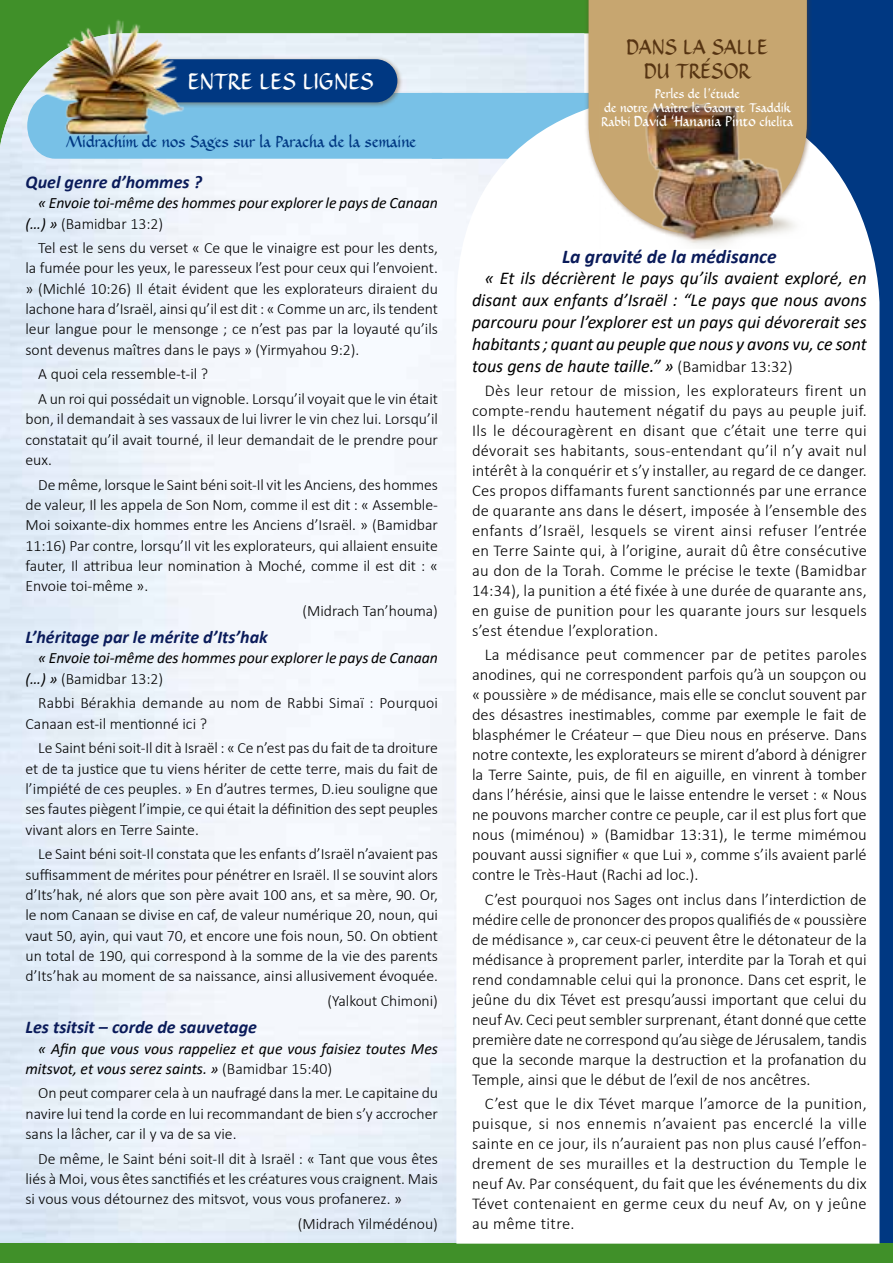
<style>
.page{position:relative;width:893px;height:1263px;background:#fff}
.page>*{position:absolute;margin:0;border:0;box-sizing:border-box;transform-origin:0 0}
.t1{font:700 21px "Demi Tasse";letter-spacing:.01em;color:#fff;scale:.92 1}
.t2{font:italic 700 19.5px "Calibri";color:#0a1b5a}
.t3{font:700 19.5px/24px "Demi Tasse";letter-spacing:.01em;color:#563412;text-align:center;scale:.9 1}
.t4{font:italic 18px/21.8px "Calibri";letter-spacing:-.005em;color:#000;text-align:justify}
.t5{font:italic 700 18px "Calibri";color:#0a1b5a}
.t6{font:300 16.5px/20px "Calibri";color:#000;text-align:justify}
.t7{font:300 15.75px/20.4px "Calibri";color:#000;text-align:justify}
.t8{font:italic 15.75px/20.4px "Calibri";color:#000}
.t9{font:700 15px "Demi Tasse";color:#003882;scale:.9 1}
.t10{font:700 13.5px "Demi Tasse";color:#fff;scale:.9 1}
.t11{font:700 12px/13.5px "Demi Tasse";color:#fff;text-align:center;scale:.9 1}
.s1{font-weight:300;font-style:normal}
.s2{font-size:12px}
.s3{font-weight:300;font-style:normal;font-size:16.5px}
</style>
<div class="page">
<div style="left:0;top:0;width:651px;height:190px;background:#409029"></div>
<img style="left:0;top:33px;width:584px;height:1210px">
<div style="left:722px;top:0;width:171px;height:1263px;background:#003882"></div>
<div style="left:121px;top:55px;width:281px;height:53px;background:#673e16;opacity:.5"></div>
<svg style="left:27px;top:59px;width:557px;height:100px;background:#71a7ce"></svg>
<img style="left:34px;top:19px;width:171px;height:126px">
<div style="left:0;top:1243px;width:893px;height:20px;background:#409029"></div>
<svg style="left:456px;top:94px;width:423px;height:1149px"></svg>
<div style="left:584px;top:0;width:228px;height:239px;background:#673e16;opacity:.5"></div>
<div style="left:589px;top:0;width:218px;height:234px;background:#c7a670"></div>
<img style="left:600px;top:102px;width:207px;height:146px">
<p class="t1" style="left:188px;top:66px;width:203px">ENT RE LES LIGNES</p>
<p class="t9" style="left:67px;top:131px;width:390px">Midrachim de nos Sages sur la Paracha de la semaine</p>
<p class="t5" style="left:26px;top:169px;width:178px">Quel genre d’hommes ?</p>
<p class="t8" style="left:26px;top:192px;width:414px;text-indent:13px">« Envoie toi-même des hommes pour explorer le pays de Canaan (…) » <span class="s1">(Bamidbar 13:2)</span></p>
<p class="t7" style="left:26px;top:238px;width:414px;text-indent:13px">Tel est le sens du verset « Ce que le vinaigre est pour les dents, la fumée pour les yeux, le paresseux l’est pour ceux qui l’envoient. » (Michlé 10:26) Il était évident que les explorateurs diraient du lachone hara d’Israël, ainsi qu’il est dit : « Comme un arc, ils tendent leur langue pour le mensonge ; ce n’est pas par la loyauté qu’ils sont devenus maîtres dans le pays » (Yirmyahou 9:2).</p>
<p class="t7" style="left:38px;top:362px;width:401px;line-height:24.6px">A quoi cela ressemble-t-il ?<br>A un roi qui possédait un vignoble. Lorsqu’il voyait que le vin était</p>
<p class="t7" style="left:26px;top:409px;width:414px">bon, il demandait à ses vassaux de lui livrer le vin chez lui. Lorsqu’il constatait qu’il avait tourné, il leur demandait de le prendre pour eux.</p>
<p class="t7" style="left:26px;top:474px;width:414px;text-indent:13px">De même, lorsque le Saint béni soit-Il vit les Anciens, des hommes de valeur, Il les appela de Son Nom, comme il est dit : « Assemble-Moi soixante-dix hommes entre les Anciens d’Israël. » (Bamidbar 11:16) Par contre, lorsqu’Il vit les explorateurs, qui allaient ensuite fauter, Il attribua leur nomination à Moché, comme il est dit : « Envoie toi-même ».</p>
<p class="t7" style="left:302px;top:600px;width:137px">(Midrach Tan’houma)</p>
<p class="t5" style="left:26px;top:624px;width:244px">L’héritage par le mérite d’Its’hak</p>
<p class="t8" style="left:26px;top:647px;width:414px;text-indent:13px">« Envoie toi-même des hommes pour explorer le pays de Canaan (…) » <span class="s1">(Bamidbar 13:2)</span></p>
<p class="t7" style="left:26px;top:693px;width:414px;text-indent:13px">Rabbi Bérakhia demande au nom de Rabbi Simaï : Pourquoi<br>Canaan est-il mentionné ici ?</p>
<p class="t7" style="left:26px;top:738px;width:414px;text-indent:13px">Le Saint béni soit-Il dit à Israël : « Ce n’est pas du fait de ta droiture et de ta justice que tu viens hériter de cette terre, mais du fait de l’impiété de ces peuples. » En d’autres termes, D.ieu souligne que ses fautes piègent l’impie, ce qui était la définition des sept peuples vivant alors en Terre Sainte.</p>
<p class="t7" style="left:26px;top:844px;width:414px;text-indent:13px">Le Saint béni soit-Il constata que les enfants d’Israël n’avaient pas suffisamment de mérites pour pénétrer en Israël. Il se souvint alors d’Its’hak, né alors que son père avait 100 ans, et sa mère, 90. Or, le nom Canaan se divise en caf, de valeur numérique 20, noun, qui vaut 50, ayin, qui vaut 70, et encore une fois noun, 50. On obtient un total de 190, qui correspond à la somme de la vie des parents d’Its’hak au moment de sa naissance, ainsi allusivement évoquée.</p>
<p class="t7" style="left:327px;top:990px;width:112px">(Yalkout Chimoni)</p>
<p class="t5" style="left:26px;top:1014px;width:233px">Les tsitsit – corde de sauvetage</p>
<p class="t8" style="left:26px;top:1037px;width:414px;text-indent:13px">« Afin que vous vous rappeliez et que vous faisiez toutes Mes mitsvot, et vous serez saints. » <span class="s1">(Bamidbar 15:40)</span></p>
<p class="t7" style="left:25px;top:1083px;width:414px;text-indent:13px">On peut comparer cela à un naufragé dans la mer. Le capitaine du navire lui tend la corde en lui recommandant de bien s’y accrocher sans la lâcher, car il y va de sa vie.</p>
<p class="t7" style="left:25px;top:1148px;width:414px;text-indent:13px">De même, le Saint béni soit-Il dit à Israël : « Tant que vous êtes liés à Moi, vous êtes sanctifiés et les créatures vous craignent. Mais si vous vous détournez des mitsvot, vous vous profanerez. »</p>
<p class="t7" style="left:298px;top:1213px;width:142px">(Midrach Yilmédénou)</p>
<p class="t3" style="left:627px;top:35px;width:158px">DANS LA SALLE<br>DU T RÉSOR</p>
<p class="t11" style="left:605px;top:87px;width:208px">Perles de l’étude<br>de notre Maître le Gaon et Tsaddik</p>
<p class="t10" style="left:602px;top:112px;width:215px"><span class="s2">Rabbi</span> David ‘Hanania Pinto <span class="s2">chelita</span></p>
<p class="t2" style="left:562px;top:242px;width:216px">La gravité de la médisance</p>
<p class="t4" style="left:472px;top:267px;width:396px;text-indent:13px">« Et ils décrièrent le pays qu’ils avaient exploré, en disant aux enfants d’Israël : “Le pays que nous avons parcouru pour l’explorer est un pays qui dévorerait ses habitants ; quant au peuple que nous y avons vu, ce sont tous gens de haute taille.” » <span class="s3">(Bamidbar 13:32)</span></p>
<p class="t6" style="left:472px;top:380px;width:396px;text-indent:13px">Dès leur retour de mission, les explorateurs firent un compte-rendu hautement négatif du pays au peuple juif.<br>Ils le découragèrent en disant que c’était une terre qui dévorait ses habitants, sous-entendant qu’il n’y avait nul intérêt à la conquérir et s’y installer, au regard de ce danger.<br>Ces propos diffamants furent sanctionnés par une errance de quarante ans dans le désert, imposée à l’ensemble des enfants d’Israël, lesquels se virent ainsi refuser l’entrée en Terre Sainte qui, à l’origine, aurait dû être consécutive au don de la Torah. Comme le précise le texte (Bamidbar 14:34), la punition a été fixée à une durée de quarante ans, en guise de punition pour les quarante jours sur lesquels s’est étendue l’exploration.</p>
<p class="t6" style="left:472px;top:645px;width:396px;text-indent:13px">La médisance peut commencer par de petites paroles anodines, qui ne correspondent parfois qu’à un soupçon ou « poussière » de médisance, mais elle se conclut souvent par des désastres inestimables, comme par exemple le fait de blasphémer le Créateur – que Dieu nous en préserve. Dans notre contexte, les explorateurs se mirent d’abord à dénigrer la Terre Sainte, puis, de fil en aiguille, en vinrent à tomber dans l’hérésie, ainsi que le laisse entendre le verset : « Nous ne pouvons marcher contre ce peuple, car il est plus fort que nous (miménou) » (Bamidbar 13:31), le terme mimémou pouvant aussi signifier « que Lui », comme s’ils avaient parlé contre le Très-Haut (Rachi ad loc.).</p>
<p class="t6" style="left:472px;top:889px;width:396px;text-indent:13px">C’est pourquoi nos Sages ont inclus dans l’interdiction de médire celle de prononcer des propos qualifiés de « poussière de médisance », car ceux-ci peuvent être le détonateur de la médisance à proprement parler, interdite par la Torah et qui rend condamnable celui qui la prononce. Dans cet esprit, le jeûne du dix Tévet est presqu’aussi important que celui du neuf Av. Ceci peut sembler surprenant, étant donné que cette première date ne correspond qu’au siège de Jérusalem, tandis que la seconde marque la destruction et la profanation du Temple, ainsi que le début de l’exil de nos ancêtres.</p>
<p class="t6" style="left:472px;top:1093px;width:396px;text-indent:13px">C’est que le dix Tévet marque l’amorce de la punition, puisque, si nos ennemis n’avaient pas encerclé la ville sainte en ce jour, ils n’auraient pas non plus causé l’effon&shy;drement de ses murailles et la destruction du Temple le neuf Av. Par conséquent, du fait que les événements du dix Tévet contenaient en germe ceux du neuf Av, on y jeûne au même titre.</p>
</div>
